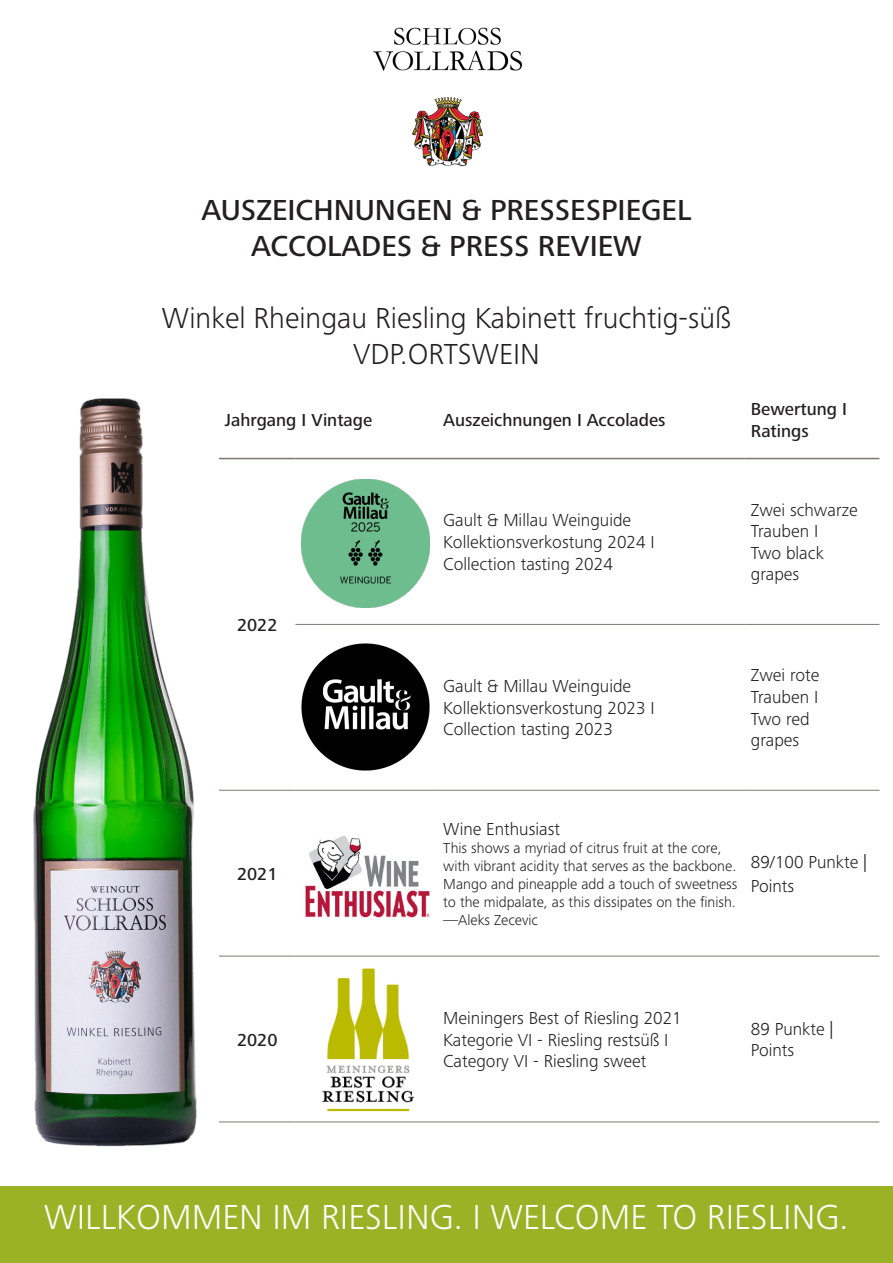
<style>
.page{position:relative;width:893px;height:1263px;background:#fff}
.page>*{position:absolute;margin:0;border:0;box-sizing:border-box;transform-origin:0 0}
.t1{font:300 36px "Frutiger Next Pro";color:#fff}
.t2{font:300 30px/36px "Frutiger Next Pro";color:#231f20;text-align:center}
.t3{font:500 30px/36px "Frutiger Next Pro";color:#231f20;text-align:center}
.t4{font:300 18px/21.6px "Frutiger Next Pro";color:#231f20}
.t5{font:500 18px/21.6px "Frutiger Next Pro";color:#231f20}
.t6{font:300 15px/18px "Frutiger Next Pro";color:#231f20}
</style>
<div class="page">
<div style="left:0;top:1186px;width:893px;height:77px;background:#9cb226"></div>
<img style="left:373px;top:27px;width:150px;height:140px">
<img style="left:33px;top:398px;width:164px;height:749px">
<hr style="left:437px;top:458px;width:308px;height:1px;background:#7d7674">
<hr style="left:437px;top:624px;width:308px;height:1px;background:#7d7674">
<hr style="left:437px;top:790px;width:308px;height:1px;background:#7d7674">
<hr style="left:437px;top:956px;width:308px;height:1px;background:#7d7674">
<hr style="left:437px;top:1122px;width:308px;height:1px;background:#7d7674">
<hr style="left:295px;top:624px;width:142px;height:1px;background:#7d7674">
<hr style="left:295px;top:790px;width:142px;height:1px;background:#7d7674">
<hr style="left:295px;top:956px;width:142px;height:1px;background:#7d7674">
<hr style="left:295px;top:1122px;width:142px;height:1px;background:#7d7674">
<hr style="left:295px;top:458px;width:142px;height:1px;background:#7d7674">
<hr style="left:745px;top:458px;width:134px;height:1px;background:#7d7674">
<hr style="left:745px;top:624px;width:134px;height:1px;background:#7d7674">
<hr style="left:745px;top:790px;width:134px;height:1px;background:#7d7674">
<hr style="left:745px;top:956px;width:134px;height:1px;background:#7d7674">
<hr style="left:745px;top:1122px;width:134px;height:1px;background:#7d7674">
<hr style="left:219px;top:956px;width:76px;height:1px;background:#7d7674">
<hr style="left:219px;top:1122px;width:76px;height:1px;background:#7d7674">
<hr style="left:219px;top:458px;width:76px;height:1px;background:#7d7674">
<hr style="left:219px;top:790px;width:76px;height:1px;background:#7d7674">
<img style="left:302px;top:480px;width:127px;height:127px">
<img style="left:302px;top:643px;width:127px;height:128px">
<img style="left:305px;top:836px;width:125px;height:82px">
<img style="left:322px;top:968px;width:93px;height:144px">
<h2 class="t3" style="left:201px;top:192px;width:492px">AUSZEICHNUNGEN &amp; PRESSESPIEGEL<br>ACCOLADES &amp; PRESS REVIEW</h2>
<h2 class="t2" style="left:162px;top:300px;width:570px">Winkel Rheingau Riesling Kabinett fruchtig-süß<br>VDP.ORTSWEIN</h2>
<p class="t5" style="left:225px;top:409px;width:149px">Jahrgang I Vintage</p>
<p class="t5" style="left:443px;top:409px;width:224px">Auszeichnungen I Accolades</p>
<p class="t5" style="left:751px;top:398px;width:98px">Bewertung I<br>Ratings</p>
<p class="t5" style="left:237px;top:614px;width:42px">2022</p>
<p class="t5" style="left:237px;top:863px;width:42px">2021</p>
<p class="t5" style="left:237px;top:1029px;width:42px">2020</p>
<p class="t4" style="left:443px;top:510px;width:213px">Gault &amp; Millau Weinguide<br>Kollektionsverkostung 2024 I<br>Collection tasting 2024</p>
<p class="t4" style="left:751px;top:499px;width:108px">Zwei schwarze<br>Trauben I<br>Two black grapes</p>
<p class="t4" style="left:443px;top:675px;width:213px">Gault &amp; Millau Weinguide<br>Kollektionsverkostung 2023 I<br>Collection tasting 2023</p>
<p class="t4" style="left:751px;top:665px;width:70px">Zwei rote<br>Trauben I<br>Two red grapes</p>
<p class="t4" style="left:443px;top:818px;width:118px">Wine Enthusiast</p>
<p class="t6" style="left:443px;top:839px;width:296px">This shows a myriad of citrus fruit at the core, with vibrant acidity that serves as the backbone.<br>Mango and pineapple add a touch of sweetness to the midpalate, as this dissipates on the finish. —Aleks Zecevic</p>
<p class="t4" style="left:751px;top:850px;width:118px;line-height:23.9px">89/100 Punkte |<br>Points</p>
<p class="t4" style="left:443px;top:1007px;width:240px">Meiningers Best of Riesling 2021<br>Kategorie VI - Riesling restsüß I<br>Category VI - Riesling sweet</p>
<p class="t4" style="left:751px;top:1018px;width:84px">89 Punkte |<br>Points</p>
<h1 class="t1" style="left:44px;top:1197px;width:806px">WILLKOMMEN IM RIESLING. I WELCOME TO RIESLING.</h1>
</div>
